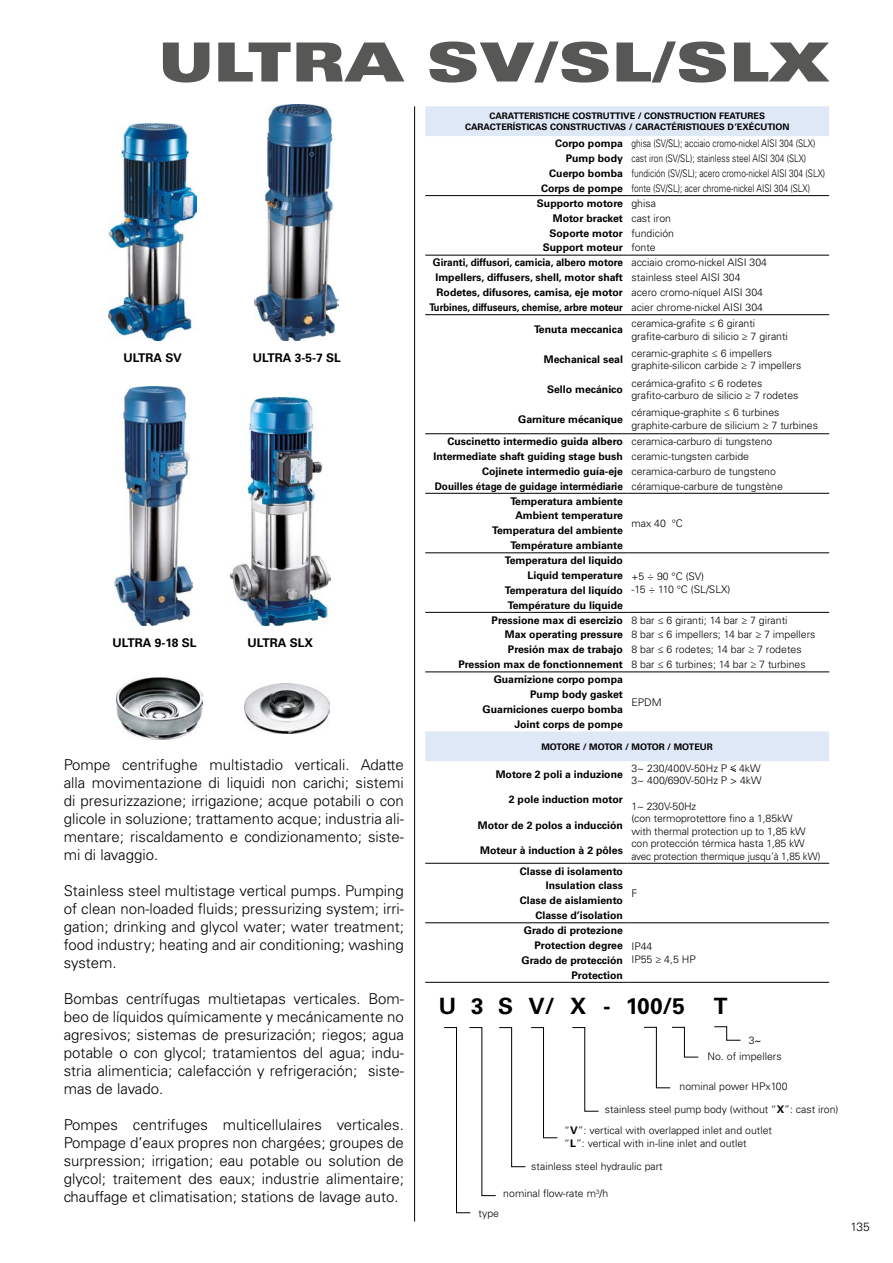
<style>
.page{position:relative;width:893px;height:1263px;background:#fff}
.page>*{position:absolute;margin:0;border:0;box-sizing:border-box;transform-origin:0 0}
.t1{font:54px "Univers LT Std X Black Ex";color:#575756}
.t2{font:700 22.5px "Univers LT Std";letter-spacing:.655em;color:#000}
.t3{font:300 15px/18px "Univers LT Std";color:#000;text-align:justify}
.t4{font:700 12px "Univers LT Std";color:#000}
.t5{font:300 12px "Univers LT Std";color:#000}
.t6{font:300 10.5px/12.6px "Univers LT Std";color:#000}
.t7{font:700 10.5px/14.9px "Univers LT Std";color:#000;text-align:right}
.t8{font:300 10.5px "Univers LT Std";color:#000;scale:.8 1}
.t9{font:700 10.5px "Univers LT Std";color:#000;scale:.95 1}
.t10{font:700 10.5px "Univers LT Std";color:#000;scale:.9 1}
.t11{font:700 9px/10.8px "Univers LT Std";color:#000;text-align:center}
.s1{font-weight:700}
.s2{font-weight:300}
.s3{font-weight:400}
</style>
<div class="page">
<svg style="left:425px;top:106px;width:404px;height:655px"></svg>
<hr style="left:627px;top:982px;width:202px;height:1px;background:#000">
<hr style="left:425px;top:195px;width:202px;height:1px;background:#000">
<hr style="left:627px;top:195px;width:202px;height:1px;background:#000">
<hr style="left:425px;top:255px;width:202px;height:1px;background:#000">
<hr style="left:627px;top:255px;width:202px;height:1px;background:#000">
<hr style="left:425px;top:314px;width:202px;height:1px;background:#000">
<hr style="left:627px;top:314px;width:202px;height:1px;background:#000">
<hr style="left:425px;top:433px;width:202px;height:1px;background:#000">
<hr style="left:627px;top:433px;width:202px;height:1px;background:#000">
<hr style="left:425px;top:493px;width:202px;height:1px;background:#000">
<hr style="left:627px;top:493px;width:202px;height:1px;background:#000">
<hr style="left:425px;top:553px;width:202px;height:1px;background:#000">
<hr style="left:627px;top:553px;width:202px;height:1px;background:#000">
<hr style="left:425px;top:612px;width:202px;height:1px;background:#000">
<hr style="left:627px;top:612px;width:202px;height:1px;background:#000">
<hr style="left:627px;top:672px;width:202px;height:1px;background:#000">
<hr style="left:425px;top:863px;width:202px;height:1px;background:#000">
<hr style="left:627px;top:863px;width:202px;height:1px;background:#000">
<hr style="left:425px;top:922px;width:202px;height:1px;background:#000">
<hr style="left:627px;top:922px;width:202px;height:1px;background:#000">
<hr style="left:425px;top:982px;width:202px;height:1px;background:#000">
<hr style="left:425px;top:672px;width:202px;height:1px;background:#000">
<svg style="left:730px;top:765px;width:7px;height:7px"></svg>
<svg style="left:572px;top:1027px;width:27px;height:84px"></svg>
<svg style="left:444px;top:1027px;width:114px;height:186px"></svg>
<svg style="left:714px;top:1026px;width:27px;height:14px"></svg>
<svg style="left:644px;top:1027px;width:55px;height:61px"></svg>
<hr style="left:414px;top:106px;width:1px;height:1115px;background:#000">
<img style="left:255px;top:104px;width:84px;height:236px">
<img style="left:117px;top:677px;width:85px;height:63px">
<img style="left:245px;top:683px;width:85px;height:50px">
<img style="left:108px;top:124px;width:89px;height:216px">
<img style="left:115px;top:387px;width:78px;height:238px">
<img style="left:230px;top:397px;width:100px;height:228px">
<h1 class="t1" style="left:159px;top:30px;width:672px">ULTRA SV/SL/SLX</h1>
<p class="t4" style="left:123px;top:350px;width:60px">ULTRA SV</p>
<p class="t4" style="left:253px;top:350px;width:90px">ULTRA 3-5-7 SL</p>
<p class="t4" style="left:112px;top:635px;width:85px">ULTRA 9-18 SL</p>
<p class="t4" style="left:247px;top:635px;width:67px">ULTRA SLX</p>
<p class="t3" style="left:64px;top:756px;width:342px">Pompe centrifughe multistadio verticali. Adatte alla movimentazione di liquidi non carichi; sistemi di presurizzazione; irrigazione; acque potabili o con glicole in soluzione; trattamento acque; industria ali&shy;mentare; riscaldamento e condizionamento; siste&shy;mi di lavaggio.</p>
<h3 class="t3" style="left:64px;top:882px;width:342px">Stainless steel multistage vertical pumps. Pumping of clean non-loaded fluids; pressurizing system; irri&shy;gation; drinking and glycol water; water treatment; food industry; heating and air conditioning; washing system.</h3>
<p class="t3" style="left:64px;top:990px;width:342px">Bombas centrífugas multietapas verticales. Bom&shy;beo de líquidos químicamente y mecánicamente no agresivos; sistemas de presurización; riegos; agua potable o con glycol; tratamientos del agua; indu&shy;stria alimenticia; calefacción y refrigeración; siste&shy;mas de lavado.</p>
<p class="t3" style="left:64px;top:1116px;width:342px">Pompes centrifuges multicellulaires verticales.<br>Pompage d’eaux propres non chargées; groupes de surpression; irrigation; eau potable ou solution de glycol; traitement des eaux; industrie alimentaire; chauffage et climatisation; stations de lavage auto.</p>
<p class="t11" style="left:465px;top:111px;width:326px">CARATTERISTICHE COSTRUTTIVE / CONSTRUCTION FEATURES<br>CARACTERÍSTICAS CONSTRUCTIVAS / CARACTÉRISTIQUES D’EXÉCUTION</p>
<p class="t8" style="left:555px;top:137px;width:327px"><span class="s1">Corpo pompa</span> ghisa (SV/SL); acciaio cromo-nickel AISI 304 (SLX)</p>
<p class="t8" style="left:566px;top:152px;width:302px"><span class="s1">Pump body</span> cast iron (SV/SL); stainless steel AISI 304 (SLX)</p>
<p class="t8" style="left:549px;top:167px;width:346px"><span class="s1">Cuerpo bomba</span> fundición (SV/SL); acero cromo-nickel AISI 304 (SLX)</p>
<p class="t8" style="left:541px;top:182px;width:338px"><span class="s1">Corps de pompe</span> fonte (SV/SL); acer chrome-nickel AISI 304 (SLX)</p>
<p class="t7" style="left:537px;top:196px;width:120px">Supporto motore <span class="s2">ghisa</span></p>
<p class="t7" style="left:553px;top:211px;width:120px">Motor bracket <span class="s2">cast iron</span></p>
<p class="t7" style="left:549px;top:226px;width:126px">Soporte motor <span class="s2">fundición</span></p>
<p class="t7" style="left:543px;top:240px;width:114px">Support moteur <span class="s2">fonte</span></p>
<p class="t9" style="left:433px;top:257px;width:353px">Giranti, diffusori, camicia, albero motore <span class="s2">acciaio cromo-nickel AISI 304</span></p>
<p class="t7" style="left:435px;top:270px;width:307px">Impellers, diffusers, shell, motor shaft <span class="s2">stainless steel AISI 304</span></p>
<p class="t7" style="left:437px;top:285px;width:328px">Rodetes, difusores, camisa, eje motor <span class="s2">acero cromo-níquel AISI 304</span></p>
<p class="t10" style="left:430px;top:301px;width:372px">Turbines, diffuseurs, chemise, arbre moteur <span class="s2">acier chrome-nickel AISI 304</span></p>
<p class="t7" style="left:534px;top:322px;width:90px">Tenuta meccanica</p>
<p class="t6" style="left:631px;top:317px;width:158px">ceramica-grafite ≤ 6 giranti grafite-carburo di silicio ≥ 7 giranti</p>
<p class="t7" style="left:544px;top:352px;width:81px">Mechanical seal</p>
<p class="t6" style="left:631px;top:347px;width:171px">ceramic-graphite ≤ 6 impellers graphite-silicon carbide ≥ 7 impellers</p>
<p class="t7" style="left:547px;top:382px;width:77px">Sello mecánico</p>
<p class="t6" style="left:631px;top:377px;width:168px">cerámica-grafito ≤ 6 rodetes grafito-carburo de silicio ≥ 7 rodetes</p>
<p class="t7" style="left:518px;top:411px;width:106px">Garniture mécanique</p>
<p class="t6" style="left:631px;top:406px;width:188px">céramique-graphite ≤ 6 turbines graphite-carbure de silicium ≥ 7 turbines</p>
<p class="t7" style="left:447px;top:434px;width:326px">Cuscinetto intermedio guida albero <span class="s2">ceramica-carburo di tungsteno</span></p>
<p class="t7" style="left:433px;top:449px;width:317px">Intermediate shaft guiding stage bush <span class="s2">ceramic-tungsten carbide</span></p>
<p class="t6" style="left:482px;top:465px;width:295px"><span class="s1">Cojinete intermedio guía-eje</span> ceramica-carburo de tungsteno</p>
<p class="t9" style="left:435px;top:480px;width:368px">Douilles étage de guidage intermédiarie <span class="s2">céramique-carbure de tungstène</span></p>
<p class="t7" style="left:510px;top:494px;width:114px">Temperatura ambiente</p>
<p class="t6" style="left:631px;top:517px;width:53px">max 40 °C</p>
<p class="t7" style="left:492px;top:508px;width:132px">Ambient temperature<br>Temperatura del ambiente<br>Température ambiante<br>Temperatura del liquido</p>
<p class="t7" style="left:528px;top:568px;width:97px">Liquid temperature</p>
<p class="t7" style="left:505px;top:583px;width:120px">Temperatura del liquído</p>
<p class="t7" style="left:508px;top:598px;width:117px">Température du liquide</p>
<p class="t6" style="left:492px;top:614px;width:297px"><span class="s1">Pressione max di esercizio</span> 8 bar ≤ 6 giranti; 14 bar ≥ 7 giranti</p>
<p class="t6" style="left:505px;top:628px;width:312px"><span class="s1">Max operating pressure</span> 8 bar ≤ 6 impellers; 14 bar ≥ 7 impellers</p>
<p class="t6" style="left:508px;top:643px;width:295px"><span class="s1">Presión max de trabajo</span> 8 bar ≤ 6 rodetes; 14 bar ≥ 7 rodetes</p>
<p class="t6" style="left:458px;top:658px;width:349px"><span class="s1">Pression max de fonctionnement</span> 8 bar ≤ 6 turbines; 14 bar ≥ 7 turbines</p>
<p class="t7" style="left:494px;top:672px;width:131px">Guarnizione corpo pompa</p>
<p class="t6" style="left:631px;top:695px;width:32px">EPDM</p>
<p class="t6" style="left:631px;top:570px;width:101px">+5 ÷ 90 °C (SV)<br>-15 ÷ 110 °C (SL/SLX)</p>
<p class="t7" style="left:483px;top:687px;width:142px">Pump body gasket<br>Guarniciones cuerpo bomba<br>Joint corps de pompe</p>
<p class="t11" style="left:541px;top:741px;width:173px">MOTORE / MOTOR / MOTOR / MOTEUR</p>
<p class="t7" style="left:496px;top:767px;width:129px">Motore 2 poli a induzione</p>
<p class="t6" style="left:631px;top:762px;width:132px">3~ 230/400V-50Hz P 4kW<br>3~ 400/690V-50Hz P &gt; 4kW</p>
<p class="t6" style="left:631px;top:800px;width:190px">1~ 230V-50Hz<br>(con termoprotettore fino a 1,85kW<br>with thermal protection up to 1,85 kW con protección térmica hasta 1,85 kW avec protection thermique jusqu’à 1,85 kW)</p>
<p class="t7" style="left:509px;top:792px;width:116px">2 pole induction motor</p>
<p class="t7" style="left:478px;top:818px;width:147px">Motor de 2 polos a inducción</p>
<p class="t7" style="left:480px;top:840px;width:144px;line-height:20.4px">Moteur à induction à 2 pôles<br>Classe di isolamento</p>
<p class="t7" style="left:520px;top:878px;width:105px">Insulation class<br>Clase de aislamiento<br>Classe d’isolation<br>Grado di protezione</p>
<p class="t6" style="left:631px;top:887px;width:7px">F</p>
<p class="t7" style="left:521px;top:938px;width:103px">Protection degree<br>Grado de protección<br>Protection</p>
<h2 class="t2" style="left:439px;top:993px;width:248px">U3SV/X-100/5</h2>
<h2 class="t2" style="left:714px;top:993px;width:15px">T</h2>
<p class="t6" style="left:631px;top:940px;width:66px">IP44<br>IP55 ≥ 4,5 HP</p>
<p class="t6" style="left:749px;top:1034px;width:13px">3<span class="s3">~</span></p>
<p class="t6" style="left:708px;top:1050px;width:76px">No. of impellers</p>
<p class="t6" style="left:605px;top:1075px;width:235px;line-height:22.4px;text-indent:75px">nominal power HPx100<br>stainless steel pump body (without “<span class="s1">X</span>”: cast iron)</p>
<p class="t6" style="left:564px;top:1124px;width:209px">“<span class="s1">V</span>”: vertical with overlapped inlet and outlet “<span class="s1">L</span>”: vertical with in-line inlet and outlet</p>
<p class="t6" style="left:531px;top:1160px;width:133px">stainless steel hydraulic part</p>
<p class="t6" style="left:503px;top:1187px;width:106px">nominal flow-rate m<sup>3</sup>/h</p>
<p class="t6" style="left:478px;top:1206px;width:22px">type</p>
<p class="t5" style="left:850px;top:1220px;width:21px">135</p>
</div>
